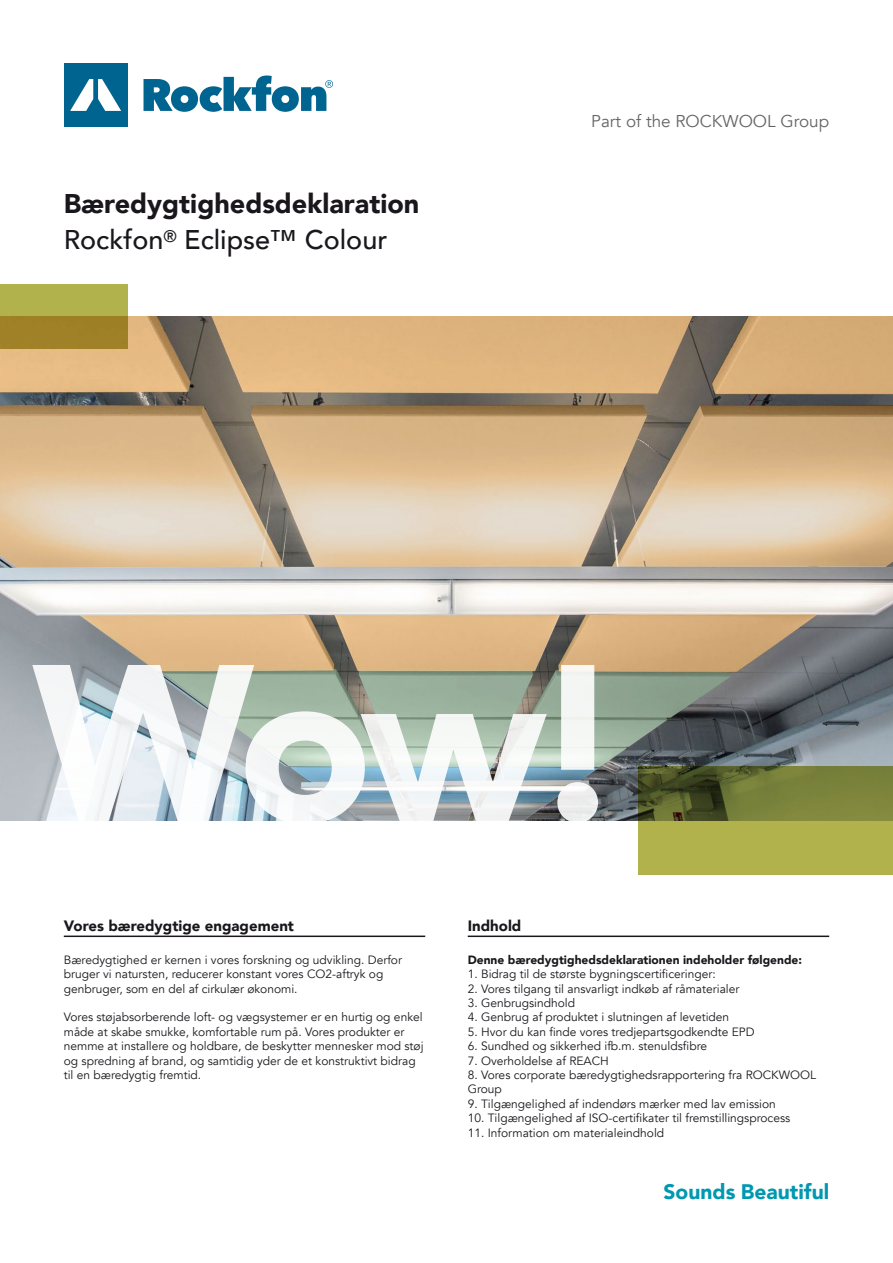
<style>
.page{position:relative;width:893px;height:1263px;background:#fff}
.page>*{position:absolute;margin:0;border:0;box-sizing:border-box;transform-origin:0 0}
.t1{font:900 220.95px "Avenir";color:#fff}
.t2{font:900 27px/35.8px "Avenir";color:#1a171c}
.t3{font:900 21px "Avenir";color:#0098b1}
.t4{font:17.1px "Avenir";color:#646567}
.t5{font:900 15px "Avenir";color:#1a171c}
.t6{font:12px/14.4px "Avenir";color:#1a171c}
.t7{font:900 12px "Avenir";color:#1a171c}
.s1{font-weight:500}
</style>
<div class="page">
<svg style="left:144px;top:75px;width:189px;height:37px"></svg>
<div style="left:64px;top:63px;width:64px;height:64px;background:#006490"></div>
<svg style="left:70px;top:79px;width:51px;height:32px"></svg>
<img style="left:0;top:316px;width:893px;height:505px">
<svg style="left:0;top:284px;width:128px;height:64px;background:#a89939"></svg>
<svg style="left:638px;top:767px;width:255px;height:108px;background:#8c903f"></svg>
<hr style="left:64px;top:935px;width:361px;height:2px;background:#1a171c">
<hr style="left:468px;top:935px;width:361px;height:2px;background:#1a171c">
<h2 class="t2" style="left:64px;top:185px;width:357px">Bæredygtighedsdeklaration<br><span class="s1">Rockfon</span><sup>®</sup> <span class="s1">Eclipse™ Colour</span></h2>
<h3 class="t4" style="left:591px;top:111px;width:239px">Part of the ROCKWOOL Group</h3>
<h1 class="t1" style="left:33px;top:555px;width:595px">Wow!</h1>
<p class="t5" style="left:64px;top:913px;width:232px">Vores bæredygtige engagement</p>
<p class="t6" style="left:64px;top:952px;width:340px">Bæredygtighed er kernen i vores forskning og udvikling. Derfor bruger vi natursten, reducerer konstant vores CO2-aftryk og genbruger, som en del af cirkulær økonomi.</p>
<p class="t6" style="left:64px;top:1010px;width:361px">Vores støjabsorberende loft- og vægsystemer er en hurtig og enkel måde at skabe smukke, komfortable rum på. Vores produkter er nemme at installere og holdbare, de beskytter mennesker mod støj og spredning af brand, og samtidig yder de et konstruktivt bidrag til en bæredygtig fremtid.</p>
<p class="t5" style="left:468px;top:913px;width:55px">Indhold</p>
<p class="t7" style="left:468px;top:949px;width:336px">Denne bæredygtighedsdeklarationen indeholder følgende:</p>
<p class="t6" style="left:468px;top:967px;width:249px">1. Bidrag til de største bygningscertificeringer:</p>
<p class="t6" style="left:468px;top:981px;width:273px">2. Vores tilgang til ansvarligt indkøb af råmaterialer</p>
<p class="t6" style="left:468px;top:996px;width:109px">3. Genbrugsindhold</p>
<p class="t6" style="left:468px;top:1010px;width:263px">4. Genbrug af produktet i slutningen af levetiden</p>
<p class="t6" style="left:468px;top:1024px;width:288px">5. Hvor du kan finde vores tredjepartsgodkendte EPD</p>
<p class="t6" style="left:468px;top:1039px;width:241px">6. Sundhed og sikkerhed ifb.m. stenuldsfibre</p>
<p class="t6" style="left:468px;top:1053px;width:143px">7. Overholdelse af REACH</p>
<p class="t6" style="left:468px;top:1068px;width:350px">8. Vores corporate bæredygtighedsrapportering fra ROCKWOOL<br>Group</p>
<p class="t6" style="left:468px;top:1096px;width:310px">9. Tilgængelighed af indendørs mærker med lav emission</p>
<p class="t6" style="left:468px;top:1111px;width:324px">10. Tilgængelighed af ISO-certifikater til fremstillingsprocess</p>
<p class="t6" style="left:468px;top:1125px;width:198px">11. Information om materialeindhold</p>
<h3 class="t3" style="left:664px;top:1174px;width:167px">Sounds Beautiful</h3>
</div>
